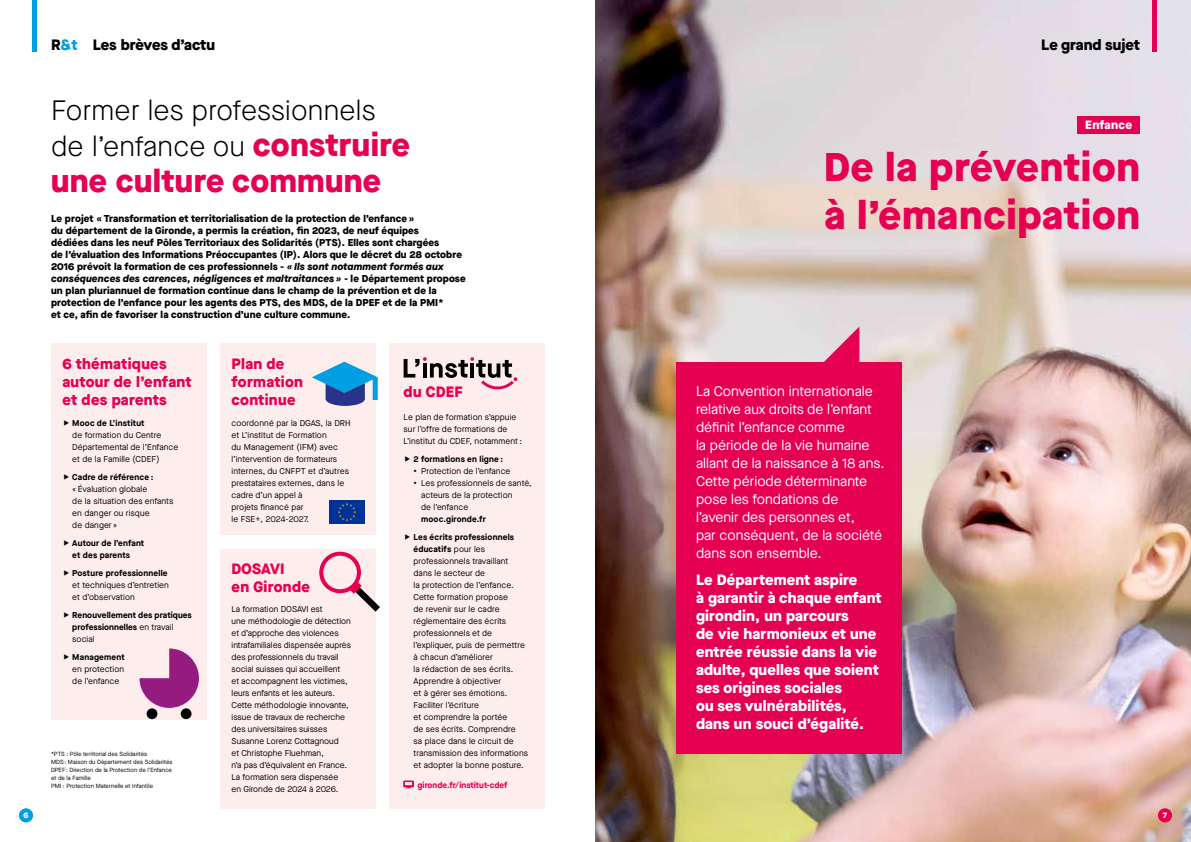
<style>
.page{position:relative;width:1191px;height:842px;background:#fff}
.page>*{position:absolute;margin:0;border:0;box-sizing:border-box;transform-origin:0 0}
.t1{font:800 40px/48px "Maison Neue";letter-spacing:.02em;color:#e50051}
.t2{font:800 32px "Maison Neue";letter-spacing:.01em;color:#e50051}
.t3{font:300 28px/36px "Maison Neue";letter-spacing:.01em;color:#000}
.t4{font:800 15px/18px "Maison Neue";letter-spacing:.01em;color:#fff}
.t5{font:800 15px/18px "Maison Neue";letter-spacing:.02em;color:#e50051}
.t6{font:800 15px "Maison Neue";color:#000}
.t7{font:14px/18px "Maison Neue";color:#fff}
.t8{font:800 12px "Maison Neue";letter-spacing:.02em;color:#fff}
.t9{font:800 10px/12px "Maison Neue";letter-spacing:.01em;color:#000}
.t10{font:8.5px/12px "Maison Neue";color:#000}
.t11{font:700 8.5px/12px "Maison Neue";letter-spacing:.02em;color:#000}
.t12{font:700 8.5px "Maison Neue";color:#e50051}
.t13{font:800 8px "Maison Neue";color:#fff}
.t14{font:6px/8px "Maison Neue";color:#000}
.s1{color:#009fe3}
.s2{font-weight:800;font-size:32px;color:#e50051}
.s3{font-style:italic}
.s4{font-weight:400}
.s5{font-weight:700}
</style>
<div class="page">
<img style="left:595px;top:0;width:596px;height:842px">
<div style="left:676px;top:362px;width:225px;height:391px;background:#e50051"></div>
<svg style="left:817px;top:326px;width:42px;height:36px"></svg>
<div style="left:1077px;top:116px;width:63px;height:17px;background:#e50051"></div>
<div style="left:51px;top:343px;width:155px;height:376px;background:#fdeded"></div>
<div style="left:220px;top:343px;width:155px;height:192px;background:#fdeded"></div>
<div style="left:220px;top:549px;width:155px;height:259px;background:#fdeded"></div>
<div style="left:389px;top:343px;width:155px;height:465px;background:#fdeded"></div>
<svg style="left:403px;top:357px;width:114px;height:33px"></svg>
<svg style="left:403px;top:780px;width:11px;height:8px"></svg>
<div style="left:147px;top:708px;width:10px;height:11px;background:#000;border-radius:50%"></div>
<svg style="left:139px;top:648px;width:60px;height:60px"></svg>
<div style="left:181px;top:708px;width:10px;height:11px;background:#000;border-radius:50%"></div>
<svg style="left:312px;top:362px;width:66px;height:44px"></svg>
<svg style="left:319px;top:550px;width:61px;height:62px"></svg>
<img style="left:330px;top:500px;width:34px;height:23px">
<div style="left:19px;top:808px;width:14px;height:14px;background:#009fe3;border-radius:50%"></div>
<div style="left:32px;top:0;width:5px;height:51px;background:#009fe3"></div>
<div style="left:1157px;top:808px;width:15px;height:14px;background:#e50051;border-radius:50%"></div>
<div style="left:1151px;top:0;width:5px;height:51px;background:#e50051"></div>
<p class="t13" style="left:24px;top:809px;width:6px">6</p>
<h3 class="t6" style="left:51px;top:34px;width:165px">R<span class="s1">&amp;t</span> Les brèves d’actu</h3>
<h3 class="t3" style="left:51px;top:92px;width:360px">Former les professionnels de l’enfance ou <span class="s2">construire</span></h3>
<h2 class="t2" style="left:51px;top:157px;width:332px">une culture commune</h2>
<p class="t9" style="left:51px;top:212px;width:416px">Le projet « Transformation et territorialisation de la protection de l’enfance »<br>du département de la Gironde, a permis la création, fin 2023, de neuf équipes<br>dédiées dans les neuf Pôles Territoriaux des Solidarités (PTS). Elles sont chargées<br>de l’évaluation des Informations Préoccupantes (IP). Alors que le décret du 28 octobre 2016 prévoit la formation de ces professionnels - <span class="s3">« Ils sont notamment formés aux conséquences des carences, négligences et maltraitances »</span> - le Département propose un plan pluriannuel de formation continue dans le champ de la prévention et de la protection de l’enfance pour les agents des PTS, des MDS, de la DPEF et de la PMI*<br>et ce, afin de favoriser la construction d’une culture commune.</p>
<h3 class="t5" style="left:62px;top:354px;width:131px">6 thématiques autour de l’enfant et des parents</h3>
<p class="t11" style="left:72px;top:417px;width:74px">Mooc de L’institut</p>
<p class="t10" style="left:72px;top:429px;width:107px">de formation du Centre<br>Départemental de l’Enfance et de la Famille (CDEF)</p>
<p class="t11" style="left:72px;top:471px;width:83px">Cadre de référence :</p>
<p class="t10" style="left:72px;top:483px;width:103px">« Évaluation globale<br>de la situation des enfants en danger ou risque<br>de danger »</p>
<p class="t11" style="left:72px;top:537px;width:73px">Autour de l’enfant et des parents</p>
<p class="t11" style="left:72px;top:567px;width:97px">Posture professionnelle</p>
<p class="t10" style="left:72px;top:579px;width:98px">et techniques d’entretien et d’observation</p>
<p class="t11" style="left:72px;top:609px;width:121px">Renouvellement des pratiques professionnelles <span class="s4">en travail social</span></p>
<p class="t11" style="left:72px;top:651px;width:54px">Management</p>
<p class="t10" style="left:72px;top:663px;width:53px">en protection de l’enfance</p>
<p class="t14" style="left:51px;top:750px;width:123px">*PTS : Pôle territorial des Solidarités<br>MDS : Maison du Département des Solidarités DPEF : Direction de la Protection de l’Enfance et de la Famille<br>PMI : Protection Maternelle et Infantile</p>
<h3 class="t5" style="left:231px;top:354px;width:73px">Plan de formation continue</h3>
<p class="t10" style="left:231px;top:417px;width:121px">coordonné par la DGAS, la DRH et L’institut de Formation<br>du Management (IFM) avec l’intervention de formateurs internes, du CNFPT et d’autres prestataires externes, dans le cadre d’un appel à<br>projets financé par<br>le FSE+, 2024‑2027.</p>
<h3 class="t5" style="left:231px;top:560px;width:80px">DOSAVI<br>en Gironde</h3>
<p class="t10" style="left:231px;top:603px;width:121px">La formation DOSAVI est<br>une méthodologie de détection et d’approche des violences intrafamiliales dispensée auprès des professionnels du travail social suisses qui accueillent<br>et accompagnent les victimes, leurs enfants et les auteurs.<br>Cette méthodologie innovante, issue de travaux de recherche des universitaires suisses<br>Susanne Lorenz Cottagnoud<br>et Christophe Fluehman,<br>n’a pas d’équivalent en France.<br>La formation sera dispensée<br>en Gironde de 2024 à 2026.</p>
<h3 class="t5" style="left:403px;top:382px;width:61px">du CDEF</h3>
<p class="t10" style="left:403px;top:411px;width:120px">Le plan de formation s’appuie sur l’offre de formations de<br>L’institut du CDEF, notamment :</p>
<p class="t11" style="left:413px;top:453px;width:91px">2 formations en ligne :</p>
<p class="t10" style="left:413px;top:465px;width:98px"><span class="s5">•</span> Protection de l’enfance</p>
<p class="t10" style="left:421px;top:477px;width:112px;text-indent:-8px"><span class="s5">•</span> Les professionnels de santé, acteurs de la protection<br>de l’enfance</p>
<p class="t11" style="left:413px;top:510px;width:102px;line-height:18px;text-indent:8px">mooc.gironde.fr<br>Les écrits professionnels</p>
<p class="t10" style="left:413px;top:543px;width:116px"><span class="s5">éducatifs</span> pour les professionnels travaillant dans le secteur de<br>la protection de l’enfance.<br>Cette formation propose<br>de revenir sur le cadre réglementaire des écrits professionnels et de l’expliquer, puis de permettre à chacun d’améliorer<br>la rédaction de ses écrits.<br>Apprendre à objectiver<br>et à gérer ses émotions.<br>Faciliter l’écriture<br>et comprendre la portée<br>de ses écrits. Comprendre<br>sa place dans le circuit de transmission des informations et adopter la bonne posture.</p>
<p class="t12" style="left:417px;top:779px;width:91px">gironde.fr/institut-cdef</p>
<h3 class="t6" style="left:1041px;top:34px;width:100px">Le grand sujet</h3>
<h3 class="t8" style="left:1085px;top:116px;width:48px">Enfance</h3>
<h1 class="t1" style="left:824px;top:142px;width:317px">De la prévention à l’émancipation</h1>
<p class="t7" style="left:696px;top:382px;width:190px">La Convention internationale relative aux droits de l’enfant définit l’enfance comme<br>la période de la vie humaine allant de la naissance à 18 ans.<br>Cette période déterminante pose les fondations de<br>l’avenir des personnes et,<br>par conséquent, de la société dans son ensemble.</p>
<h3 class="t4" style="left:696px;top:570px;width:187px">Le Département aspire<br>à garantir à chaque enfant girondin, un parcours<br>de vie harmonieux et une entrée réussie dans la vie adulte, quelles que soient ses origines sociales<br>ou ses vulnérabilités, dans un souci d’égalité.</h3>
<p class="t13" style="left:1162px;top:809px;width:6px">7</p>
</div>
